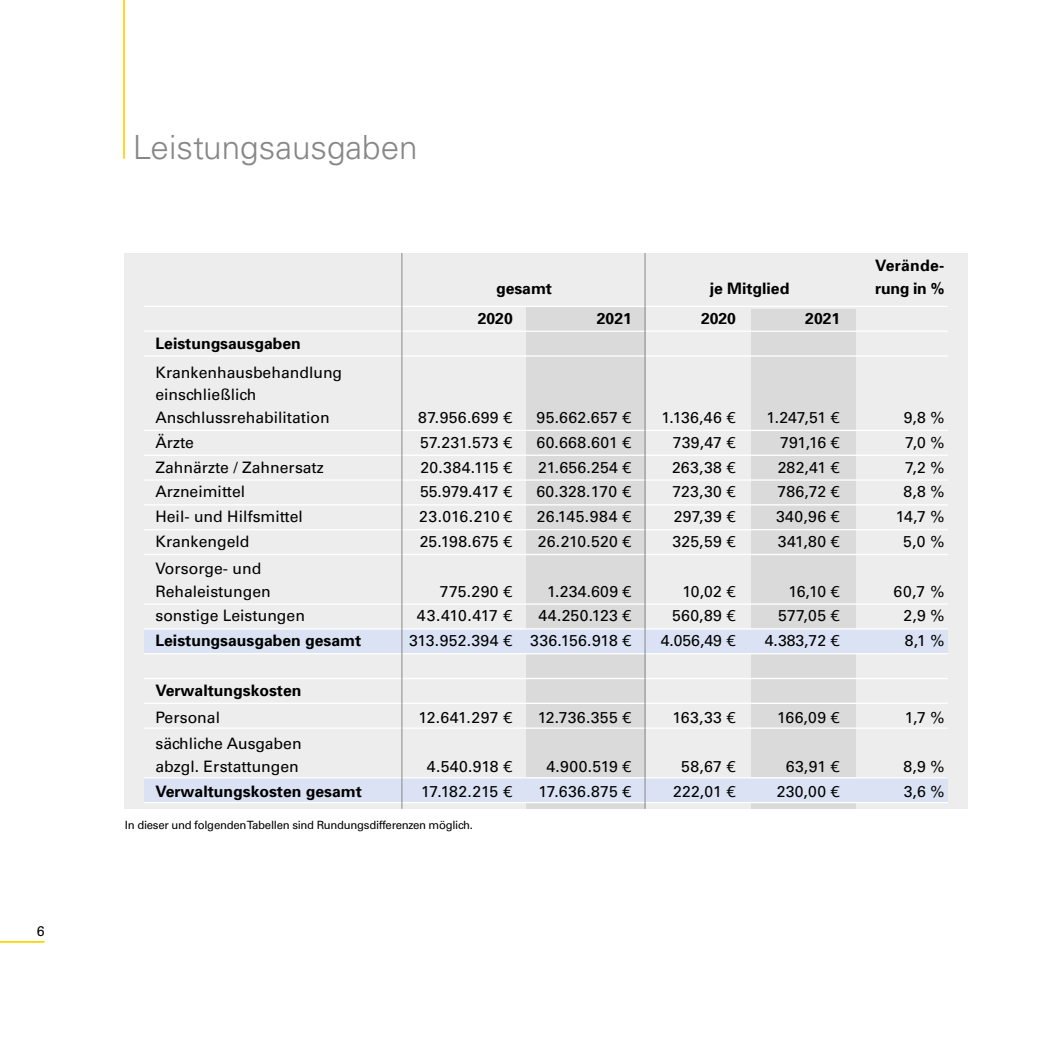
<style>
.page{position:relative;width:1042px;height:1042px;background:#fff}
.page>*{position:absolute;margin:0;border:0;box-sizing:border-box;transform-origin:0 0}
.t1{font:300 33.25px "Univers";color:#878787}
.t2{font:15.75px/22.8px "Univers";color:#000}
.t3{font:700 15.75px/22.8px "Univers";color:#000}
.t4{font:14px "Univers";color:#000}
.t5{font:11.38px "Univers";letter-spacing:-.025em;color:#000}
.s1{font-family:"Venn"}
</style>
<div class="page">
<hr style="left:123px;top:0;width:2px;height:159px;background:#ffd500">
<hr style="left:0;top:941px;width:45px;height:2px;background:#ffd500">
<div style="left:124px;top:253px;width:843px;height:556px;background:#ededed"></div>
<div style="left:752px;top:309px;width:104px;height:500px;background:#dadada"></div>
<div style="left:526px;top:308px;width:119px;height:501px;background:#dadada"></div>
<div style="left:144px;top:777px;width:803px;height:25px;background:#dae2f4"></div>
<div style="left:144px;top:629px;width:803px;height:24px;background:#dae2f4"></div>
<hr style="left:144px;top:727px;width:803px;height:2px;background:#fff">
<hr style="left:144px;top:777px;width:803px;height:1px;background:#fff">
<hr style="left:144px;top:802px;width:803px;height:1px;background:#fff">
<hr style="left:144px;top:653px;width:803px;height:1px;background:#fff">
<hr style="left:144px;top:306px;width:803px;height:1px;background:#fff">
<hr style="left:144px;top:330px;width:803px;height:2px;background:#fff">
<hr style="left:144px;top:430px;width:803px;height:1px;background:#fff">
<hr style="left:144px;top:454px;width:803px;height:2px;background:#fff">
<hr style="left:144px;top:479px;width:803px;height:2px;background:#fff">
<hr style="left:144px;top:504px;width:803px;height:1px;background:#fff">
<hr style="left:144px;top:529px;width:803px;height:1px;background:#fff">
<hr style="left:144px;top:554px;width:803px;height:1px;background:#fff">
<hr style="left:144px;top:603px;width:803px;height:2px;background:#fff">
<hr style="left:144px;top:628px;width:803px;height:1px;background:#fff">
<hr style="left:144px;top:678px;width:803px;height:1px;background:#fff">
<hr style="left:144px;top:703px;width:803px;height:1px;background:#fff">
<hr style="left:144px;top:355px;width:803px;height:2px;background:#fff">
<hr style="left:644px;top:253px;width:1px;height:556px;background:#878787">
<hr style="left:401px;top:253px;width:1px;height:556px;background:#878787">
<p class="t4" style="left:37px;top:923px;width:9px">6</p>
<h1 class="t1" style="left:133px;top:127px;width:286px">Leistungsausgaben</h1>
<p class="t3" style="left:496px;top:276px;width:58px">gesamt</p>
<p class="t3" style="left:710px;top:276px;width:81px">je Mitglied</p>
<p class="t3" style="left:478px;top:306px;width:37px">2020</p>
<p class="t3" style="left:597px;top:306px;width:37px">2021</p>
<p class="t3" style="left:701px;top:306px;width:37px">2020</p>
<p class="t3" style="left:805px;top:306px;width:37px">2021</p>
<p class="t3" style="left:875px;top:254px;width:71px">Verände&shy;rung in %</p>
<p class="t3" style="left:155px;top:331px;width:147px">Leistungsausgaben</p>
<p class="t2" style="left:155px;top:361px;width:188px">Krankenhausbehandlung einschließlich<br>Anschlussrehabilitation</p>
<p class="t2" style="left:418px;top:406px;width:96px">87.956.699 <span class="s1">€</span></p>
<p class="t2" style="left:536px;top:406px;width:97px">95.662.657 <span class="s1">€</span></p>
<p class="t2" style="left:661px;top:406px;width:76px">1.136,46 <span class="s1">€</span></p>
<p class="t2" style="left:766px;top:406px;width:75px">1.247,51 <span class="s1">€</span></p>
<p class="t2" style="left:903px;top:406px;width:42px">9,8 %</p>
<p class="t2" style="left:155px;top:431px;width:40px">Ärzte</p>
<p class="t2" style="left:420px;top:431px;width:94px">57.231.573 <span class="s1">€</span></p>
<p class="t2" style="left:536px;top:431px;width:97px">60.668.601 <span class="s1">€</span></p>
<p class="t2" style="left:673px;top:431px;width:65px">739,47 <span class="s1">€</span></p>
<p class="t2" style="left:780px;top:431px;width:62px">791,16 <span class="s1">€</span></p>
<p class="t2" style="left:905px;top:431px;width:41px">7,0 %</p>
<p class="t2" style="left:155px;top:456px;width:170px">Zahnärzte / Zahnersatz</p>
<p class="t2" style="left:420px;top:456px;width:94px">20.384.115 <span class="s1">€</span></p>
<p class="t2" style="left:538px;top:456px;width:95px">21.656.254 <span class="s1">€</span></p>
<p class="t2" style="left:672px;top:456px;width:66px">263,38 <span class="s1">€</span></p>
<p class="t2" style="left:777px;top:456px;width:64px">282,41 <span class="s1">€</span></p>
<p class="t2" style="left:905px;top:456px;width:41px">7,2 %</p>
<p class="t2" style="left:155px;top:480px;width:91px">Arzneimittel</p>
<p class="t2" style="left:420px;top:480px;width:94px">55.979.417 <span class="s1">€</span></p>
<p class="t2" style="left:536px;top:480px;width:97px">60.328.170 <span class="s1">€</span></p>
<p class="t2" style="left:672px;top:480px;width:65px">723,30 <span class="s1">€</span></p>
<p class="t2" style="left:777px;top:480px;width:64px">786,72 <span class="s1">€</span></p>
<p class="t2" style="left:903px;top:480px;width:42px">8,8 %</p>
<p class="t2" style="left:155px;top:505px;width:149px">Heil- und Hilfsmittel</p>
<p class="t2" style="left:419px;top:505px;width:95px">23.016.210 <span class="s1">€</span></p>
<p class="t2" style="left:537px;top:505px;width:96px">26.145.984 <span class="s1">€</span></p>
<p class="t2" style="left:674px;top:505px;width:64px">297,39 <span class="s1">€</span></p>
<p class="t2" style="left:776px;top:505px;width:66px">340,96 <span class="s1">€</span></p>
<p class="t2" style="left:896px;top:505px;width:50px">14,7 %</p>
<p class="t2" style="left:155px;top:530px;width:95px">Krankengeld</p>
<p class="t2" style="left:420px;top:530px;width:95px">25.198.675 <span class="s1">€</span></p>
<p class="t2" style="left:538px;top:530px;width:95px">26.210.520 <span class="s1">€</span></p>
<p class="t2" style="left:672px;top:530px;width:65px">325,59 <span class="s1">€</span></p>
<p class="t2" style="left:778px;top:530px;width:64px">341,80 <span class="s1">€</span></p>
<p class="t2" style="left:903px;top:530px;width:43px">5,0 %</p>
<p class="t2" style="left:155px;top:557px;width:117px">Vorsorge- und<br>Rehaleistungen</p>
<p class="t2" style="left:440px;top:580px;width:74px">775.290 <span class="s1">€</span></p>
<p class="t2" style="left:547px;top:580px;width:86px">1.234.609 <span class="s1">€</span></p>
<p class="t2" style="left:682px;top:580px;width:55px">10,02 <span class="s1">€</span></p>
<p class="t2" style="left:788px;top:580px;width:53px">16,10 <span class="s1">€</span></p>
<p class="t2" style="left:893px;top:580px;width:52px">60,7 %</p>
<p class="t2" style="left:155px;top:604px;width:151px">sonstige Leistungen</p>
<p class="t2" style="left:417px;top:604px;width:97px">43.410.417 <span class="s1">€</span></p>
<p class="t2" style="left:538px;top:604px;width:95px">44.250.123 <span class="s1">€</span></p>
<p class="t2" style="left:672px;top:604px;width:65px">560,89 <span class="s1">€</span></p>
<p class="t2" style="left:778px;top:604px;width:64px">577,05 <span class="s1">€</span></p>
<p class="t2" style="left:903px;top:604px;width:42px">2,9 %</p>
<p class="t3" style="left:155px;top:629px;width:207px">Leistungsausgaben gesamt</p>
<p class="t2" style="left:409px;top:629px;width:224px">313.952.394 <span class="s1">€</span> 336.156.918 <span class="s1">€</span></p>
<p class="t2" style="left:661px;top:629px;width:77px">4.056,49 <span class="s1">€</span></p>
<p class="t2" style="left:765px;top:629px;width:77px">4.383,72 <span class="s1">€</span></p>
<p class="t2" style="left:905px;top:629px;width:41px">8,1 %</p>
<p class="t3" style="left:155px;top:678px;width:147px">Verwaltungskosten</p>
<p class="t2" style="left:155px;top:706px;width:66px">Personal</p>
<p class="t2" style="left:418px;top:706px;width:96px">12.641.297 <span class="s1">€</span></p>
<p class="t2" style="left:538px;top:706px;width:95px">12.736.355 <span class="s1">€</span></p>
<p class="t2" style="left:672px;top:706px;width:65px">163,33 <span class="s1">€</span></p>
<p class="t2" style="left:777px;top:706px;width:65px">166,09 <span class="s1">€</span></p>
<p class="t2" style="left:905px;top:706px;width:41px">1,7 %</p>
<p class="t2" style="left:155px;top:732px;width:148px">sächliche Ausgaben abzgl. Erstattungen</p>
<p class="t2" style="left:427px;top:755px;width:87px">4.540.918 <span class="s1">€</span></p>
<p class="t2" style="left:546px;top:755px;width:87px">4.900.519 <span class="s1">€</span></p>
<p class="t2" style="left:681px;top:755px;width:56px">58,67 <span class="s1">€</span></p>
<p class="t2" style="left:786px;top:755px;width:56px">63,91 <span class="s1">€</span></p>
<p class="t2" style="left:903px;top:755px;width:42px">8,9 %</p>
<p class="t3" style="left:155px;top:779px;width:208px">Verwaltungskosten gesamt</p>
<p class="t2" style="left:421px;top:780px;width:93px">17.182.215 <span class="s1">€</span></p>
<p class="t2" style="left:539px;top:780px;width:95px">17.636.875 <span class="s1">€</span></p>
<p class="t2" style="left:673px;top:780px;width:64px">222,01 <span class="s1">€</span></p>
<p class="t2" style="left:776px;top:780px;width:65px">230,00 <span class="s1">€</span></p>
<p class="t2" style="left:904px;top:780px;width:42px">3,6 %</p>
<p class="t5" style="left:125px;top:818px;width:349px">In dieser und folgenden Tabellen sind Rundungsdifferenzen möglich.</p>
</div>
